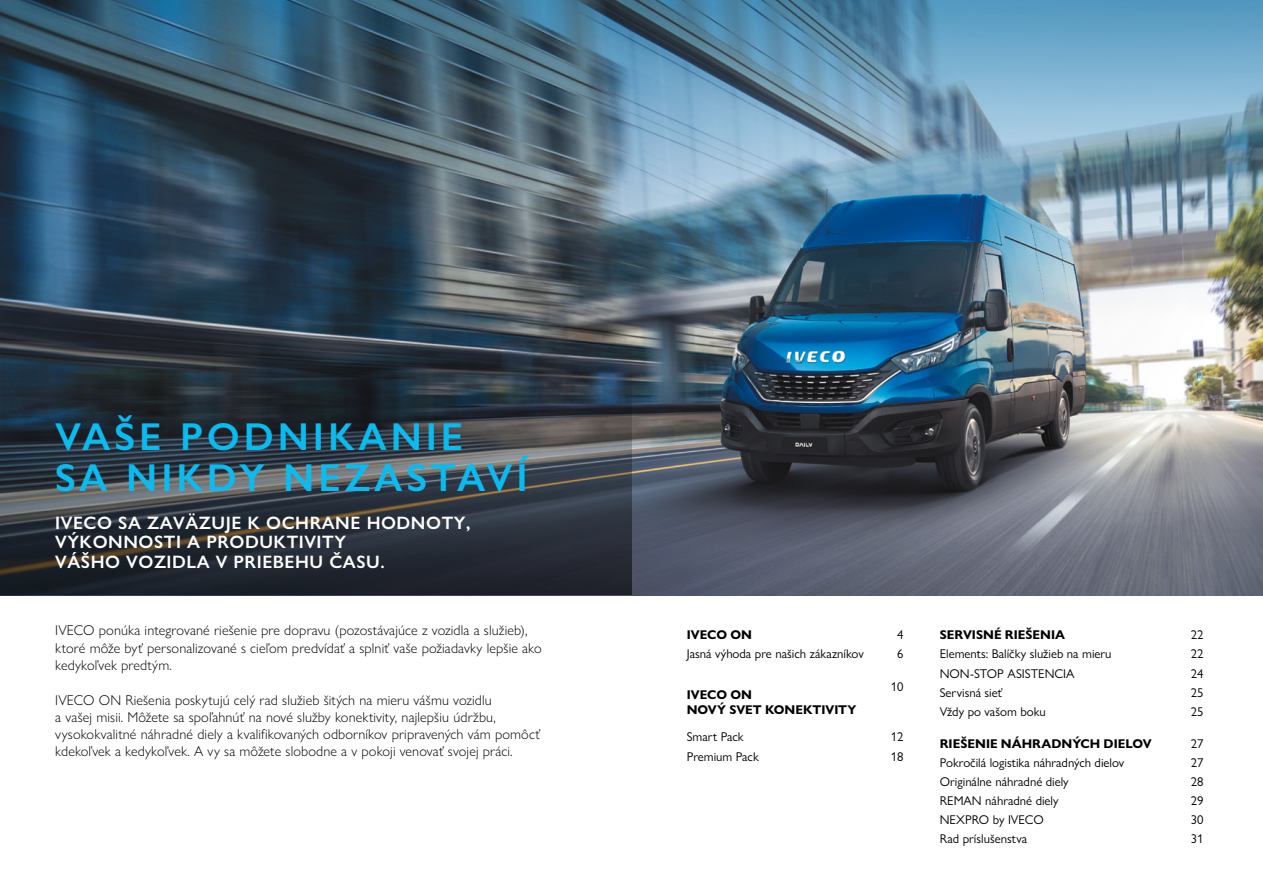
<style>
.page{position:relative;width:1263px;height:893px;background:#fff}
.page>*{position:absolute;margin:0;border:0;box-sizing:border-box;transform-origin:0 0}
.t1{font:600 39px/40.5px "Gill Sans";letter-spacing:.1em;color:#0bbbef}
.t2{font:600 18px/19.5px "Gill Sans Nova";letter-spacing:.03em;color:#fff}
.t3{font:300 14.25px/17.2px "Gill Sans Nova";letter-spacing:.01em;color:#000}
.t4{font:12.75px "Gill Sans Nova";color:#000}
.t5{font:700 12.75px/15px "Gill Sans Nova";color:#000}
</style>
<div class="page">
<img style="left:0;top:0;width:1263px;height:595px">
<svg style="left:0;top:342px;width:631px;height:253px;background:#2f363e"></svg>
<h1 class="t1" style="left:55px;top:416px;width:474px">VAŠE PODNIKANIE<br>SA NIKDY NEZASTAVÍ</h1>
<p class="t2" style="left:55px;top:513px;width:417px">IVECO SA ZAVÄZUJE K OCHRANE HODNOTY,<br>VÝKONNOSTI A PRODUKTIVITY<br>VÁŠHO VOZIDLA V PRIEBEHU ČASU.</p>
<p class="t3" style="left:55px;top:622px;width:488px">IVECO ponúka integrované riešenie pre dopravu (pozostávajúce z vozidla a služieb), ktoré môže byť personalizované s cieľom predvídať a splniť vaše požiadavky lepšie ako kedykoľvek predtým.</p>
<p class="t3" style="left:55px;top:691px;width:486px">IVECO ON Riešenia poskytujú celý rad služieb šitých na mieru vášmu vozidlu<br>a vašej misii. Môžete sa spoľahnúť na nové služby konektivity, najlepšiu údržbu, vysokokvalitné náhradné diely a kvalifikovaných odborníkov pripravených vám pomôcť kdekoľvek a kedykoľvek. A vy sa môžete slobodne a v pokoji venovať svojej práci.</p>
<p class="t5" style="left:687px;top:627px;width:67px">IVECO ON</p>
<p class="t4" style="left:897px;top:627px;width:8px">4</p>
<p class="t4" style="left:687px;top:646px;width:178px">Jasná výhoda pre našich zákazníkov</p>
<p class="t4" style="left:897px;top:646px;width:8px">6</p>
<p class="t5" style="left:687px;top:687px;width:171px">IVECO ON<br>NOVÝ SVET KONEKTIVITY</p>
<p class="t4" style="left:891px;top:678px;width:14px">10</p>
<p class="t4" style="left:687px;top:729px;width:58px">Smart Pack</p>
<p class="t4" style="left:891px;top:729px;width:14px">12</p>
<p class="t4" style="left:687px;top:748px;width:73px">Premium Pack</p>
<p class="t4" style="left:891px;top:748px;width:14px">18</p>
<p class="t5" style="left:940px;top:627px;width:127px">SERVISNÉ RIEŠENIA</p>
<p class="t4" style="left:1191px;top:627px;width:14px">22</p>
<p class="t4" style="left:940px;top:646px;width:173px">Elements: Balíčky služieb na mieru</p>
<p class="t4" style="left:1191px;top:646px;width:14px">22</p>
<p class="t4" style="left:940px;top:665px;width:136px">NON-STOP ASISTENCIA</p>
<p class="t4" style="left:1191px;top:665px;width:14px">24</p>
<p class="t4" style="left:940px;top:685px;width:64px">Servisná sieť</p>
<p class="t4" style="left:1191px;top:685px;width:14px">25</p>
<p class="t4" style="left:940px;top:704px;width:108px">Vždy po vašom boku</p>
<p class="t4" style="left:1191px;top:704px;width:14px">25</p>
<p class="t5" style="left:940px;top:736px;width:213px">RIEŠENIE NÁHRADNÝCH DIELOV</p>
<p class="t4" style="left:1191px;top:736px;width:14px">27</p>
<p class="t4" style="left:940px;top:755px;width:186px">Pokročilá logistika náhradných dielov</p>
<p class="t4" style="left:1191px;top:755px;width:14px">27</p>
<p class="t4" style="left:940px;top:774px;width:130px">Originálne náhradné diely</p>
<p class="t4" style="left:1191px;top:774px;width:14px">28</p>
<p class="t4" style="left:940px;top:793px;width:120px">REMAN náhradné diely</p>
<p class="t4" style="left:1191px;top:793px;width:14px">29</p>
<p class="t4" style="left:940px;top:812px;width:105px">NEXPRO by IVECO</p>
<p class="t4" style="left:1191px;top:812px;width:14px">30</p>
<p class="t4" style="left:940px;top:831px;width:89px">Rad príslušenstva</p>
<p class="t4" style="left:1191px;top:831px;width:14px">31</p>
</div>
